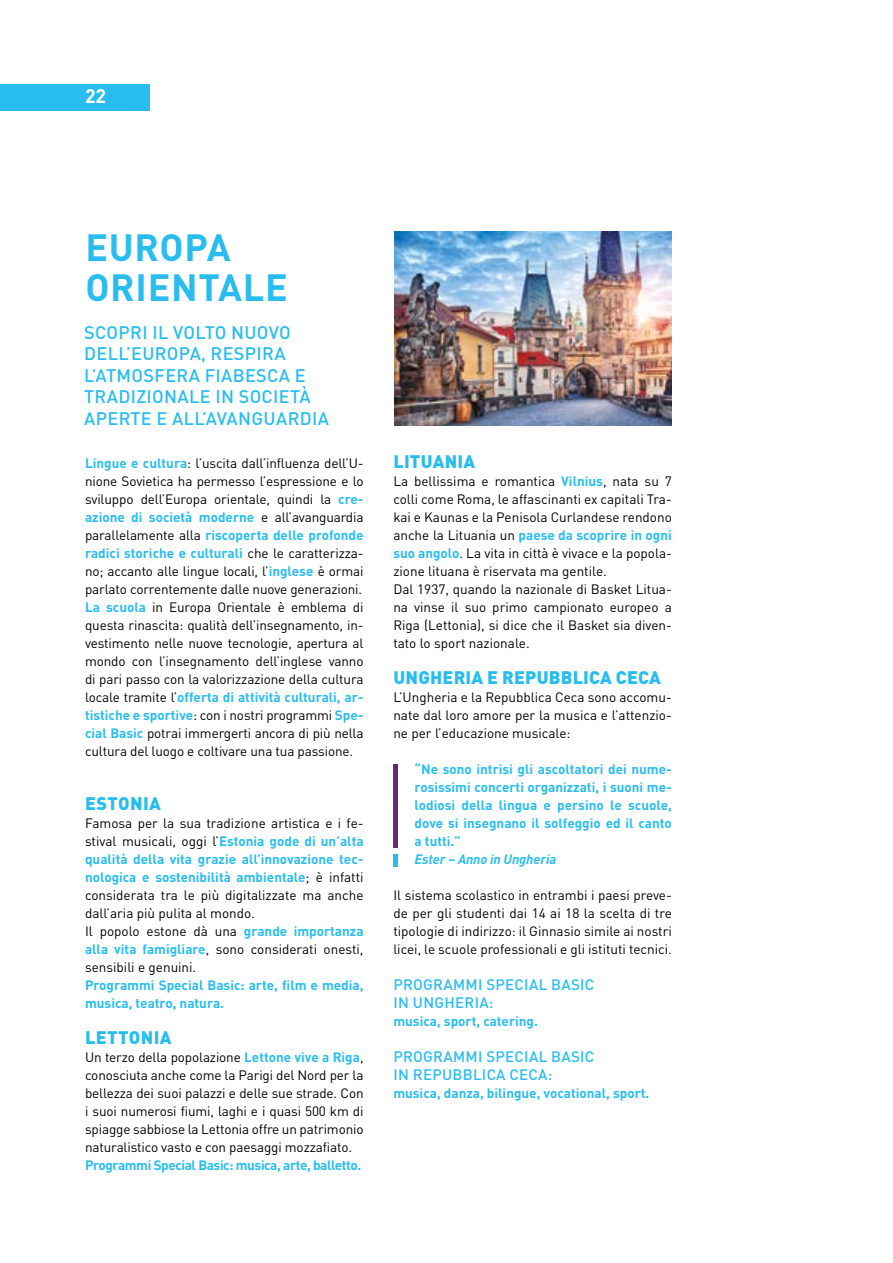
<style>
.page{position:relative;width:893px;height:1263px;background:#fff}
.page>*{position:absolute;margin:0;border:0;box-sizing:border-box;transform-origin:0 0}
.t1{font:700 37.5px/40.5px "DIN Pro";letter-spacing:.02em;color:#29bdef}
.t2{font:700 19.5px "DIN Pro";color:#fff}
.t3{font:500 18px/21.6px "DIN Pro";letter-spacing:.02em;color:#29bdef}
.t4{font:900 18px "DIN Pro";letter-spacing:.01em;color:#29bdef}
.t5{font:500 15px/18px "DIN Pro";letter-spacing:.02em;color:#29bdef}
.t6{font:13.5px/18px "DIN Pro";color:#000;text-align:justify}
.t7{font:700 13.5px/18px "DIN Pro";color:#29bdef}
.t8{font:700 13.5px "DIN Pro";letter-spacing:-.03em;color:#29bdef}
.t9{font:italic 700 13.5px "DIN Pro";letter-spacing:-.01em;color:#29bdef}
.s1{font-weight:700;color:#29bdef}
</style>
<div class="page">
<div style="left:0;top:84px;width:149px;height:26px;background:#29bdef"></div>
<img style="left:394px;top:232px;width:278px;height:193px">
<div style="left:393px;top:764px;width:5px;height:84px;background:#66296b"></div>
<div style="left:393px;top:854px;width:5px;height:12px;background:#29bdef"></div>
<h2 class="t2" style="left:85px;top:80px;width:23px">22</h2>
<h1 class="t1" style="left:85px;top:222px;width:204px">EUROPA<br>ORIENTALE</h1>
<h3 class="t3" style="left:84px;top:319px;width:246px">SCOPRI IL VOLTO NUOVO<br>DELL’EUROPA, RESPIRA<br>L’ATMOSFERA FIABESCA E<br>TRADIZIONALE IN SOCIETÀ<br>APERTE E ALL’AVANGUARDIA</h3>
<p class="t6" style="left:85px;top:453px;width:280px"><span class="s1">Lingue e cultura</span>: l’uscita dall’influenza dell’U&shy;nione Sovietica ha permesso l’espressione e lo sviluppo dell’Europa orientale, quindi la <span class="s1">cre&shy;azione di società moderne</span> e all’avanguardia parallelamente alla <span class="s1">riscoperta delle profonde radici storiche e culturali</span> che le caratterizza&shy;no; accanto alle lingue locali, l’<span class="s1">inglese</span> è ormai parlato correntemente dalle nuove generazioni.<br><span class="s1">La scuola</span> in Europa Orientale è emblema di questa rinascita: qualità dell’insegnamento, in&shy;vestimento nelle nuove tecnologie, apertura al mondo con l’insegnamento dell’inglese vanno di pari passo con la valorizzazione della cultura locale tramite l’<span class="s1">offerta di attività culturali, ar&shy;tistiche e sportive</span>: con i nostri programmi <span class="s1">Spe&shy;cial Basic</span> potrai immergerti ancora di più nella cultura del luogo e coltivare una tua passione.</p>
<h3 class="t4" style="left:85px;top:788px;width:77px">ESTONIA</h3>
<p class="t6" style="left:85px;top:813px;width:280px;text-align:left">Famosa per la sua tradizione artistica e i fe&shy;stival musicali, oggi l’<span class="s1">Estonia gode di un’alta qualità della vita grazie all’innovazione tec&shy;nologica e sostenibilità ambientale</span>; è infatti considerata tra le più digitalizzate ma anche dall’aria più pulita al mondo.<br>Il popolo estone dà una <span class="s1">grande importanza alla vita famigliare</span>, sono considerati onesti, sensibili e genuini.</p>
<p class="t7" style="left:85px;top:974px;width:280px">Programmi Special Basic: arte, film e media, musica, teatro, natura.</p>
<h3 class="t4" style="left:85px;top:1022px;width:88px">LETTONIA</h3>
<p class="t6" style="left:85px;top:1047px;width:280px">Un terzo della popolazione <span class="s1">Lettone vive a Riga</span>, conosciuta anche come la Parigi del Nord per la bellezza dei suoi palazzi e delle sue strade. Con i suoi numerosi fiumi, laghi e i quasi 500 km di spiagge sabbiose la Lettonia offre un patrimonio naturalistico vasto e con paesaggi mozzafiato.</p>
<p class="t8" style="left:85px;top:1154px;width:278px">Programmi Special Basic: musica, arte, balletto.</p>
<h3 class="t4" style="left:393px;top:446px;width:83px">LITUANIA</h3>
<p class="t6" style="left:393px;top:471px;width:280px;text-align:left">La bellissima e romantica <span class="s1">Vilnius</span>, nata su 7 colli come Roma, le affascinanti ex capitali Tra&shy;kai e Kaunas e la Penisola Curlandese rendono anche la Lituania un <span class="s1">paese da scoprire in ogni suo angolo</span>. La vita in città è vivace e la popola&shy;zione lituana è riservata ma gentile.<br>Dal 1937, quando la nazionale di Basket Litua&shy;na vinse il suo primo campionato europeo a Riga (Lettonia), si dice che il Basket sia diven&shy;tato lo sport nazionale.</p>
<h3 class="t4" style="left:393px;top:662px;width:269px">UNGHERIA E REPUBBLICA CECA</h3>
<p class="t6" style="left:393px;top:687px;width:280px">L’Ungheria e la Repubblica Ceca sono accomu&shy;nate dal loro amore per la musica e l’attenzio&shy;ne per l’educazione musicale:</p>
<p class="t7" style="left:415px;top:759px;width:259px;text-align:justify">“Ne sono intrisi gli ascoltatori dei nume&shy;rosissimi concerti organizzati, i suoni me&shy;lodiosi della lingua e persino le scuole, dove si insegnano il solfeggio ed il canto a tutti.”</p>
<p class="t9" style="left:415px;top:848px;width:143px">Ester – Anno in Ungheria</p>
<p class="t6" style="left:393px;top:885px;width:280px">Il sistema scolastico in entrambi i paesi preve&shy;de per gli studenti dai 14 ai 18 la scelta di tre tipologie di indirizzo: il Ginnasio simile ai nostri licei, le scuole professionali e gli istituti tecnici.</p>
<p class="t5" style="left:393px;top:974px;width:202px">PROGRAMMI SPECIAL BASIC<br>IN UNGHERIA:</p>
<p class="t7" style="left:393px;top:1011px;width:146px">musica, sport, catering.</p>
<p class="t5" style="left:393px;top:1046px;width:202px">PROGRAMMI SPECIAL BASIC<br>IN REPUBBLICA CECA:</p>
<p class="t7" style="left:393px;top:1083px;width:257px">musica, danza, bilingue, vocational, sport.</p>
</div>
